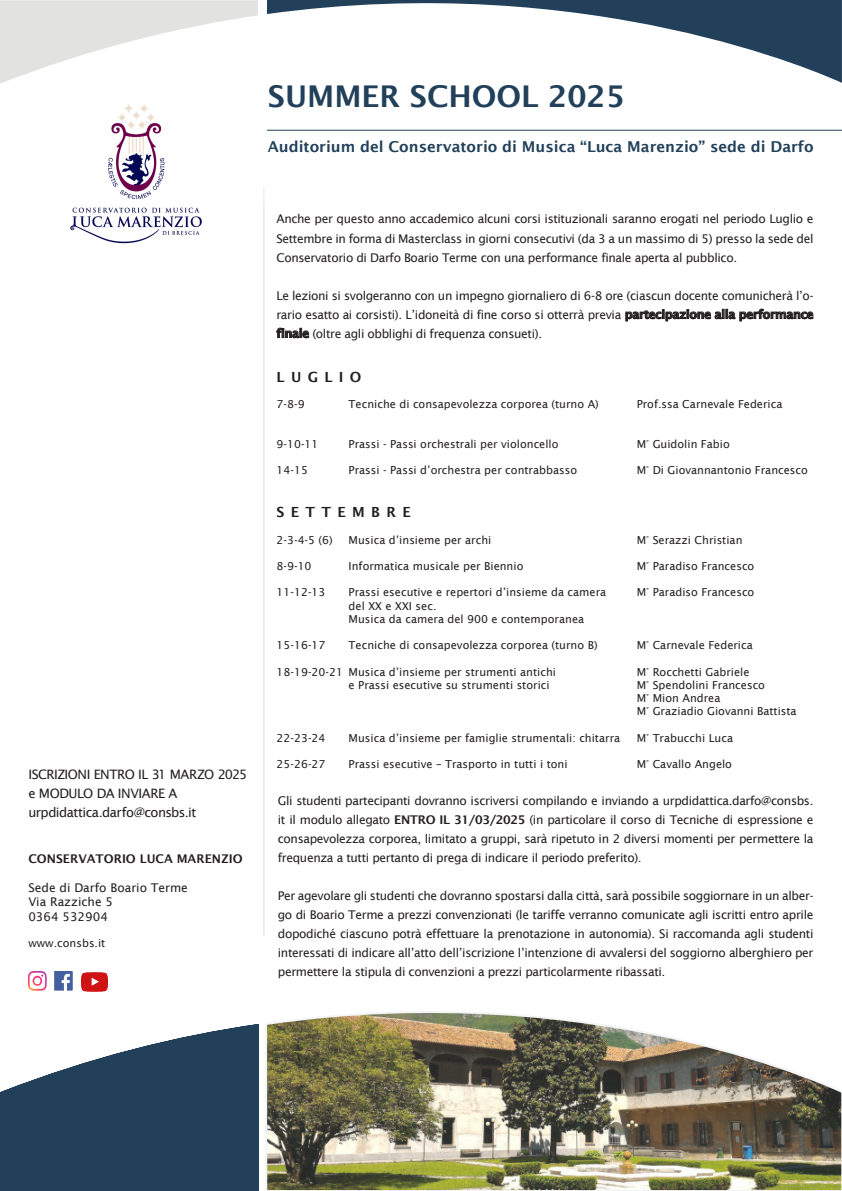
<style>
.page{position:relative;width:842px;height:1191px;background:#fff}
.page>*{position:absolute;margin:0;border:0;box-sizing:border-box;transform-origin:0 0}
.t1{font:600 30px "Lucida Sans";color:#22405a}
.t2{font:600 15px "Lucida Sans";color:#22405a}
.t3{font:600 14px "Lucida Sans";letter-spacing:.45em;color:#231f20}
.t4{font:13px/19px "Lucida Sans";letter-spacing:-.04em;color:#231f20}
.t5{font:12px/19px "Lucida Sans";letter-spacing:-.03em;color:#231f20;text-align:justify}
.t6{font:12px/14.4px "Lucida Sans";color:#231f20}
.t7{font:600 12px "Lucida Sans";color:#231f20}
.t8{font:11px "Lucida Sans";color:#231f20}
.s1{font-weight:600}
</style>
<div class="page">
<svg style="left:0;top:1024px;width:259px;height:167px;fill:#22405a"></svg>
<img style="left:265px;top:1011px;width:577px;height:180px">
<svg style="left:0;top:0;width:258px;height:84px"></svg>
<svg style="left:267px;top:0;width:575px;height:83px"></svg>
<hr style="left:267px;top:130px;width:575px;height:1px;background:#22405a">
<img style="left:70px;top:104px;width:132px;height:140px">
<img style="left:28px;top:971px;width:44px;height:19px">
<img style="left:81px;top:972px;width:26px;height:19px">
<hr style="left:263px;top:187px;width:1px;height:748px;background:#e6e7e9">
<p class="t1" style="left:268px;top:79px;width:358px">SUMMER SCHOOL 2025</p>
<p class="t2" style="left:268px;top:138px;width:547px">Auditorium del Conservatorio di Musica “Luca Marenzio” sede di Darfo</p>
<p class="t4" style="left:28px;top:765px;width:220px">ISCRIZIONI ENTRO IL 31 MARZO 2025 e MODULO DA INVIARE A urpdidattica.darfo@consbs.it</p>
<p class="t7" style="left:28px;top:852px;width:216px">CONSERVATORIO LUCA MARENZIO</p>
<p class="t6" style="left:28px;top:880px;width:161px">Sede di Darfo Boario Terme<br>Via Razziche 5<br>0364 532904</p>
<p class="t8" style="left:28px;top:937px;width:79px">www.consbs.it</p>
<p class="t5" style="left:276px;top:210px;width:539px">Anche per questo anno accademico alcuni corsi istituzionali saranno erogati nel periodo Luglio e Settembre in forma di Masterclass in giorni consecutivi (da 3 a un massimo di 5) presso la sede del Conservatorio di Darfo Boario Terme con una performance finale aperta al pubblico.</p>
<p class="t5" style="left:276px;top:286px;width:539px">Le lezioni si svolgeranno con un impegno giornaliero di 6-8 ore (ciascun docente comunicherà l’o&shy;rario esatto ai corsisti). L’idoneità di fine corso si otterrà previa <span class="s1">partecipazione alla performance finale</span> (oltre agli obblighi di frequenza consueti).</p>
<p class="t3" style="left:277px;top:368px;width:86px">LUGLIO</p>
<p class="t8" style="left:277px;top:398px;width:30px">7-8-9</p>
<p class="t8" style="left:349px;top:398px;width:252px">Tecniche di consapevolezza corporea (turno A)</p>
<p class="t8" style="left:637px;top:398px;width:147px">Prof.ssa Carnevale Federica</p>
<p class="t8" style="left:277px;top:437px;width:43px">9-10-11</p>
<p class="t8" style="left:349px;top:437px;width:211px">Prassi - Passi orchestrali per violoncello</p>
<p class="t8" style="left:637px;top:437px;width:95px">M° Guidolin Fabio</p>
<p class="t8" style="left:277px;top:464px;width:33px">14-15</p>
<p class="t8" style="left:349px;top:464px;width:230px">Prassi - Passi d’orchestra per contrabbasso</p>
<p class="t8" style="left:637px;top:464px;width:173px">M° Di Giovannantonio Francesco</p>
<p class="t3" style="left:277px;top:504px;width:136px">SETTEMBRE</p>
<p class="t8" style="left:277px;top:533px;width:58px">2-3-4-5 (6)</p>
<p class="t8" style="left:349px;top:533px;width:144px">Musica d’insieme per archi</p>
<p class="t8" style="left:637px;top:533px;width:107px">M° Serazzi Christian</p>
<p class="t8" style="left:277px;top:560px;width:36px">8-9-10</p>
<p class="t8" style="left:349px;top:560px;width:176px">Informatica musicale per Biennio</p>
<p class="t8" style="left:637px;top:560px;width:119px">M° Paradiso Francesco</p>
<p class="t8" style="left:277px;top:586px;width:50px">11-12-13</p>
<p class="t8" style="left:349px;top:586px;width:259px">Prassi esecutive e repertori d’insieme da camera</p>
<p class="t8" style="left:637px;top:586px;width:119px">M° Paradiso Francesco</p>
<p class="t8" style="left:349px;top:599px;width:89px">del XX e XXI sec.</p>
<p class="t8" style="left:349px;top:612px;width:237px">Musica da camera del 900 e contemporanea</p>
<p class="t8" style="left:277px;top:639px;width:50px">15-16-17</p>
<p class="t8" style="left:349px;top:639px;width:250px">Tecniche di consapevolezza corporea (turno B)</p>
<p class="t8" style="left:637px;top:639px;width:118px">M° Carnevale Federica</p>
<p class="t8" style="left:277px;top:665px;width:281px">18-19-20-21 Musica d’insieme per strumenti antichi</p>
<p class="t8" style="left:637px;top:665px;width:114px">M° Rocchetti Gabriele</p>
<p class="t8" style="left:349px;top:678px;width:202px">e Prassi esecutive su strumenti storici</p>
<p class="t8" style="left:637px;top:678px;width:130px">M° Spendolini Francesco</p>
<p class="t8" style="left:637px;top:692px;width:85px">M° Mion Andrea</p>
<p class="t8" style="left:637px;top:705px;width:161px">M° Graziadio Giovanni Battista</p>
<p class="t8" style="left:277px;top:731px;width:50px">22-23-24</p>
<p class="t8" style="left:349px;top:731px;width:273px">Musica d’insieme per famiglie strumentali: chitarra</p>
<p class="t8" style="left:637px;top:731px;width:98px">M° Trabucchi Luca</p>
<p class="t8" style="left:277px;top:758px;width:50px">25-26-27</p>
<p class="t8" style="left:349px;top:758px;width:220px">Prassi esecutive – Trasporto in tutti i toni</p>
<p class="t8" style="left:637px;top:758px;width:97px">M° Cavallo Angelo</p>
<p class="t5" style="left:278px;top:791px;width:537px">Gli studenti partecipanti dovranno iscriversi compilando e inviando a urpdidattica.darfo@consbs. it il modulo allegato <span class="s1">ENTRO IL 31/03/2025</span> (in particolare il corso di Tecniche di espressione e consapevolezza corporea, limitato a gruppi, sarà ripetuto in 2 diversi momenti per permettere la frequenza a tutti pertanto di prega di indicare il periodo preferito).</p>
<p class="t5" style="left:278px;top:886px;width:537px">Per agevolare gli studenti che dovranno spostarsi dalla città, sarà possibile soggiornare in un alber&shy;go di Boario Terme a prezzi convenzionati (le tariffe verranno comunicate agli iscritti entro aprile dopodiché ciascuno potrà effettuare la prenotazione in autonomia). Si raccomanda agli studenti interessati di indicare all’atto dell’iscrizione l’intenzione di avvalersi del soggiorno alberghiero per permettere la stipula di convenzioni a prezzi particolarmente ribassati.</p>
</div>
